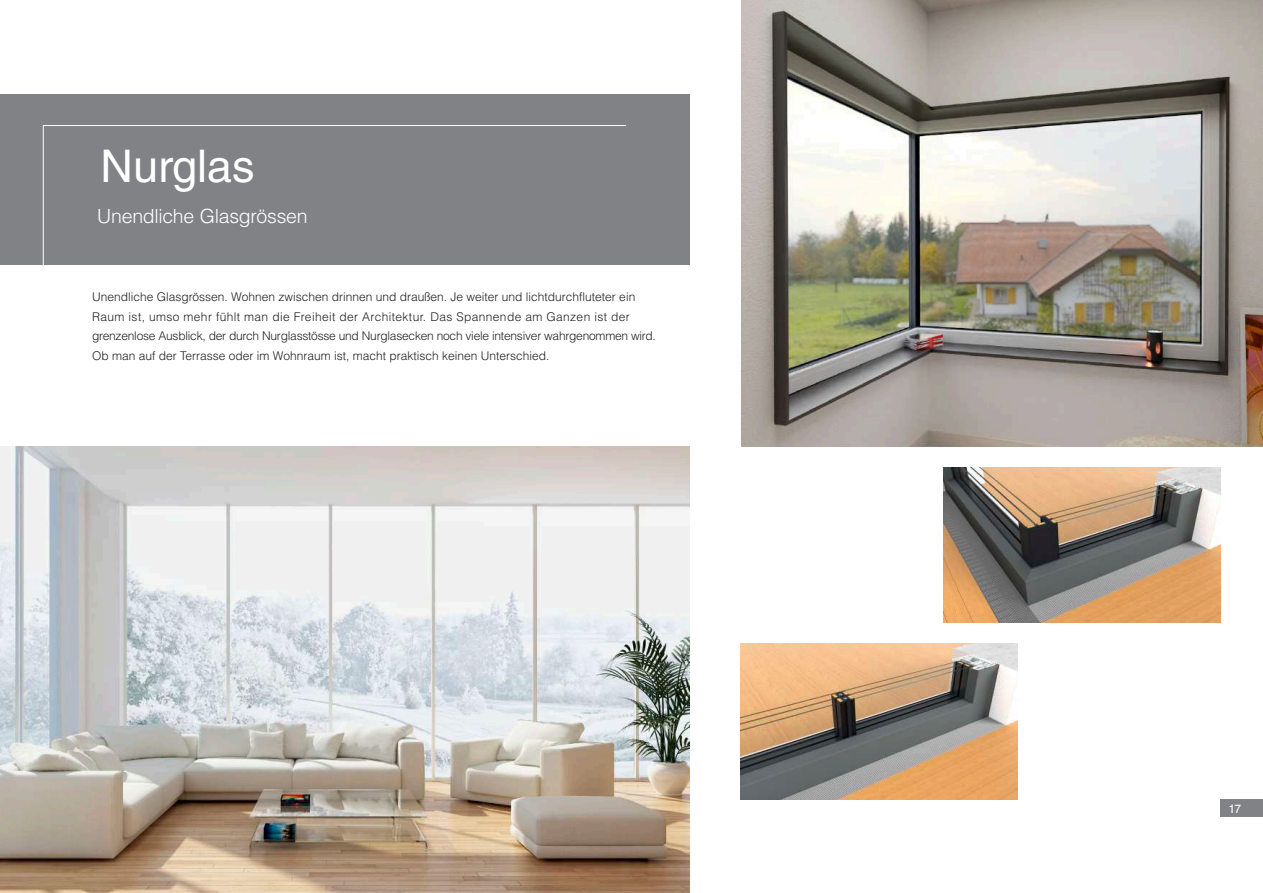
<style>
.page{position:relative;width:1263px;height:893px;background:#fff}
.page>*{position:absolute;margin:0;border:0;box-sizing:border-box;transform-origin:0 0}
.t1{font:45px "Helvetica LT Std";color:#fff}
.t2{font:300 19.5px "Helvetica LT Std";letter-spacing:-.015em;color:#fff}
.t3{font:300 12px/19.5px "Helvetica LT Std";color:#231f20}
.t4{font:12px "Helvetica LT Std";color:#fff}
</style>
<div class="page">
<div style="left:1220px;top:799px;width:43px;height:17px;background:#808285"></div>
<div style="left:0;top:95px;width:690px;height:170px;background:#808285"></div>
<img style="left:741px;top:0;width:522px;height:446px">
<img style="left:0;top:446px;width:690px;height:447px">
<svg style="left:43px;top:125px;width:583px;height:140px"></svg>
<img style="left:943px;top:467px;width:277px;height:156px">
<img style="left:740px;top:644px;width:277px;height:155px">
<h1 class="t1" style="left:101px;top:140px;width:156px">Nurglas</h1>
<h2 class="t2" style="left:97px;top:204px;width:212px">Unendliche Glasgrössen</h2>
<p class="t3" style="left:92px;top:287px;width:565px">Unendliche Glasgrössen. Wohnen zwischen drinnen und draußen. Je weiter und lichtdurchfluteter ein Raum ist, umso mehr fühlt man die Freiheit der Architektur. Das Spannende am Ganzen ist der grenzenlose Ausblick, der durch Nurglasstösse und Nurglasecken noch viele intensiver wahrgenommen wird.<br>Ob man auf der Terrasse oder im Wohnraum ist, macht praktisch keinen Unterschied.</p>
<p class="t4" style="left:1228px;top:801px;width:14px">17</p>
</div>
